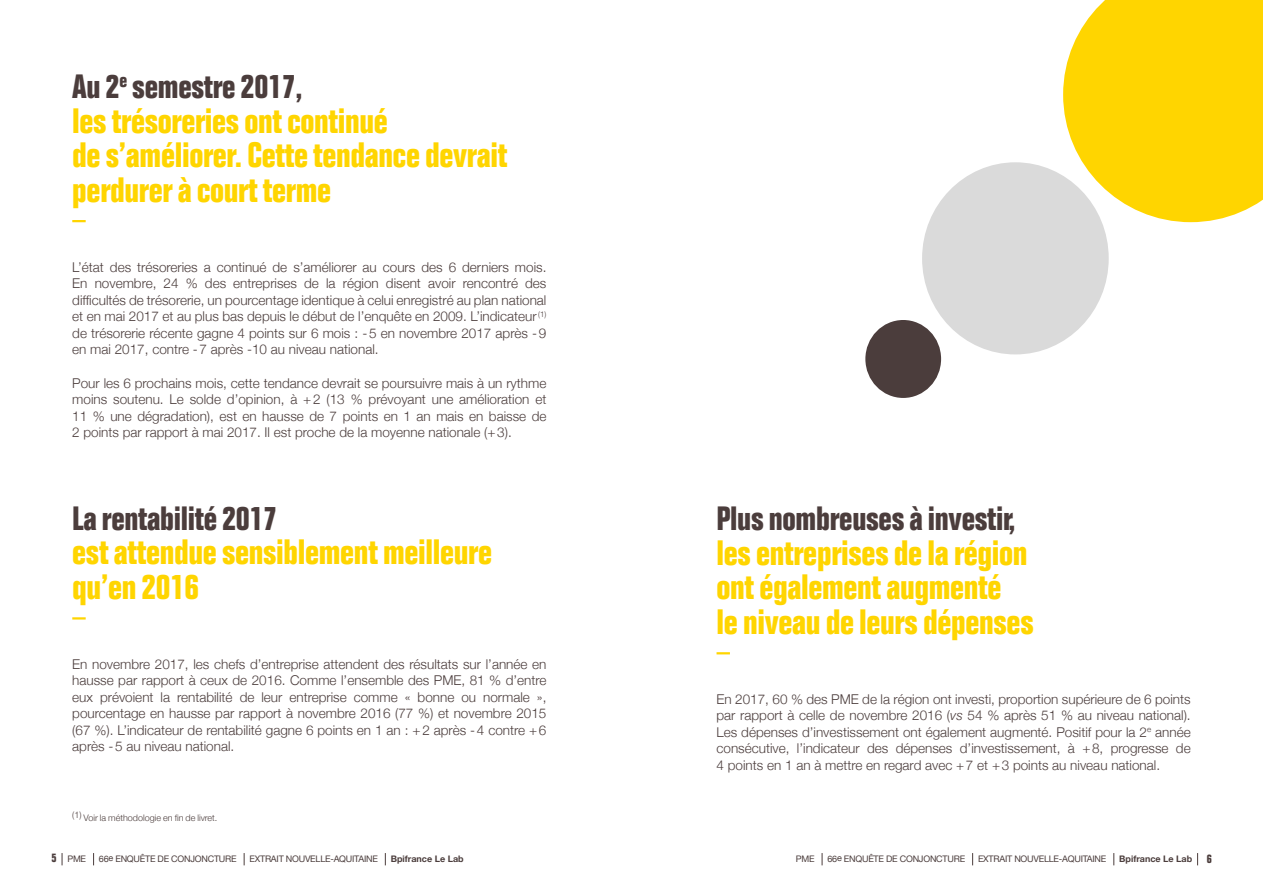
<style>
.page{position:relative;width:1263px;height:893px;background:#fff}
.page>*{position:absolute;margin:0;border:0;box-sizing:border-box;transform-origin:0 0}
.t1{font:700 condensed 34.5px/34.5px "Folio";letter-spacing:-.01em;color:#ffd500}
.t2{font:700 condensed 33px "Folio";letter-spacing:-.01em;color:#4b3d3c}
.t3{font:300 13.5px/16.5px "Helvetica Neue";color:#4b3d3c;text-align:justify}
.t4{font:700 condensed 12px "Folio";color:#4b3d3c}
.t5{font:9px "Helvetica Neue";letter-spacing:-.025em;color:#4b3d3c}
.t6{font:300 9px "Helvetica Neue";color:#4b3d3c}
.t7{font:700 9px "Helvetica Neue";color:#4b3d3c}
.s1{font-style:italic}
.s2{font-family:"Folio";font-stretch:condensed;font-size:12px}
</style>
<div class="page">
<svg style="left:72px;top:220px;width:14px;height:2px"></svg>
<svg style="left:72px;top:617px;width:14px;height:2px"></svg>
<svg style="left:716px;top:652px;width:14px;height:2px"></svg>
<svg style="left:1063px;top:0;width:200px;height:222px;background:#fed91d"></svg>
<div style="left:922px;top:162px;width:187px;height:192px;background:#dadada;border-radius:50%"></div>
<div style="left:865px;top:320px;width:76px;height:78px;background:#4b3d3c;border-radius:50%"></div>
<svg style="left:822px;top:853px;width:1px;height:12px"></svg>
<svg style="left:972px;top:853px;width:1px;height:12px"></svg>
<svg style="left:1113px;top:853px;width:1px;height:12px"></svg>
<svg style="left:1197px;top:853px;width:1px;height:12px"></svg>
<svg style="left:62px;top:853px;width:1px;height:12px"></svg>
<svg style="left:93px;top:853px;width:1px;height:12px"></svg>
<svg style="left:244px;top:853px;width:1px;height:12px"></svg>
<svg style="left:385px;top:853px;width:1px;height:12px"></svg>
<h2 class="t2" style="left:72px;top:68px;width:232px">Au 2<sup>e</sup> semestre 2017,</h2>
<h1 class="t1" style="left:72px;top:103px;width:437px">les trésoreries ont continué<br>de s’améliorer. Cette tendance devrait perdurer à court terme</h1>
<p class="t3" style="left:72px;top:257px;width:476px">L’état des trésoreries a continué de s’améliorer au cours des 6 derniers mois.<br>En novembre, 24 % des entreprises de la région disent avoir rencontré des difficultés de trésorerie, un pourcentage identique à celui enregistré au plan national et en mai 2017 et au plus bas depuis le début de l’enquête en 2009. L’indicateur <sup>(1) </sup>de trésorerie récente gagne 4 points sur 6 mois : -5 en novembre 2017 après -9 en mai 2017, contre -7 après -10 au niveau national.</p>
<p class="t3" style="left:72px;top:373px;width:476px">Pour les 6 prochains mois, cette tendance devrait se poursuivre mais à un rythme moins soutenu. Le solde d’opinion, à +2 (13 % prévoyant une amélioration et 11 % une dégradation), est en hausse de 7 points en 1 an mais en baisse de 2 points par rapport à mai 2017. Il est proche de la moyenne nationale (+3).</p>
<h2 class="t2" style="left:72px;top:500px;width:207px">La rentabilité 2017</h2>
<h1 class="t1" style="left:72px;top:535px;width:421px">est attendue sensiblement meilleure qu’en 2016</h1>
<p class="t3" style="left:72px;top:655px;width:476px">En novembre 2017, les chefs d’entreprise attendent des résultats sur l’année en hausse par rapport à ceux de 2016. Comme l’ensemble des PME, 81 % d’entre eux prévoient la rentabilité de leur entreprise comme « bonne ou normale », pourcentage en hausse par rapport à novembre 2016 (77 %) et novembre 2015 (67 %). L’indicateur de rentabilité gagne 6 points en 1 an : +2 après -4 contre +6 après -5 au niveau national.</p>
<p class="t6" style="left:72px;top:810px;width:147px">(1) Voir la méthodologie en fin de livret.</p>
<h2 class="t2" style="left:716px;top:500px;width:300px">Plus nombreuses à investir,</h2>
<h1 class="t1" style="left:716px;top:536px;width:319px">les entreprises de la région ont également augmenté<br>le niveau de leurs dépenses</h1>
<p class="t3" style="left:716px;top:690px;width:476px">En 2017, 60 % des PME de la région ont investi, proportion supérieure de 6 points par rapport à celle de novembre 2016 (<span class="s1">vs</span> 54 % après 51 % au niveau national).<br>Les dépenses d’investissement ont également augmenté. Positif pour la 2<sup>e</sup> année consécutive, l’indicateur des dépenses d’investissement, à +8, progresse de 4 points en 1 an à mettre en regard avec +7 et +3 points au niveau national.</p>
<p class="t4" style="left:52px;top:851px;width:7px">5</p>
<p class="t7" style="left:1119px;top:852px;width:94px">Bpifrance Le Lab <span class="s2">6</span></p>
<p class="t5" style="left:67px;top:853px;width:20px">PME</p>
<p class="t5" style="left:99px;top:853px;width:139px">66e ENQUÊTE DE CONJONCTURE</p>
<p class="t5" style="left:249px;top:853px;width:130px">EXTRAIT NOUVELLE-AQUITAINE</p>
<p class="t7" style="left:391px;top:852px;width:74px">Bpifrance Le Lab</p>
<p class="t5" style="left:796px;top:853px;width:20px">PME</p>
<p class="t5" style="left:827px;top:853px;width:139px">66e ENQUÊTE DE CONJONCTURE</p>
<p class="t5" style="left:978px;top:853px;width:130px">EXTRAIT NOUVELLE-AQUITAINE</p>
</div>
